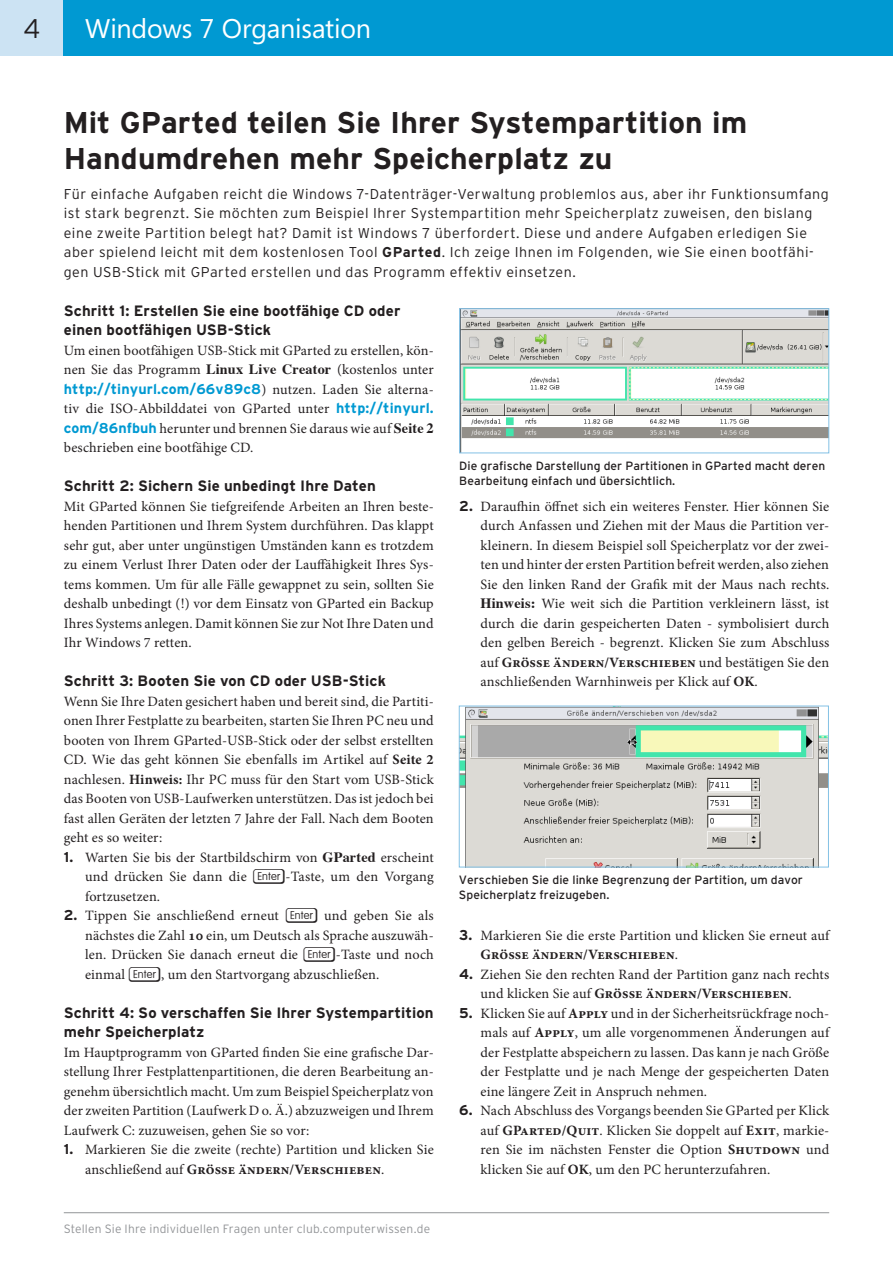
<style>
.page{position:relative;width:893px;height:1263px;background:#fff}
.page>*{position:absolute;margin:0;border:0;box-sizing:border-box;transform-origin:0 0}
.head_1{font:700 30px/36px "Interstate";letter-spacing:.005em;color:#231f20}
.Rubrik{font:27px "Segoe";letter-spacing:-.01em;color:#fff}
.Pagina{font:300 27px "Interstate";color:#231f20}
.Zwiti{font:700 15px/19.5px "Interstate";letter-spacing:.005em;color:#231f20}
.fließ_ohne{font:14.25px/19.5px "Minion Pro";letter-spacing:.01em;color:#231f20;text-align:justify}
.Vortext{font:300 14.25px/19.5px "Interstate";letter-spacing:.035em;color:#231f20}
.Bu{font:12px/15px "Interstate";letter-spacing:.005em;color:#231f20}
.t1{font:300 12px "Interstate";letter-spacing:.015em;color:#939598}
.s1{font-weight:700}
.s2{font-family:"Times";font-weight:700}
.s3{font-family:"Interstate";font-weight:700;color:#0099d2}
.s4{font-family:"Interstate";font-weight:700}
.s5{font-family:"Tastatur";font-size:15px}
</style>
<div class="page">
<div style="left:0;top:0;width:64px;height:55px;background:#cce3f3"></div>
<hr style="left:64px;top:1212px;width:765px;height:1px;background:#939598">
<div style="left:64px;top:0;width:829px;height:55px;background:#0099d2"></div>
<img style="left:461px;top:708px;width:366px;height:157px">
<div style="left:459px;top:706px;width:370px;height:161px;border:1px solid #83c1e5"></div>
<img style="left:461px;top:310px;width:366px;height:141px">
<div style="left:459px;top:308px;width:370px;height:145px;border:1px solid #83c1e5"></div>
<p class="Pagina" style="left:23px;top:14px;width:18px">4</p>
<p class="Rubrik" style="left:85px;top:13px;width:287px">Windows 7 Organisation</p>
<p class="head_1" style="left:64px;top:104px;width:685px">Mit GParted teilen Sie Ihrer Systempartition im<br>Handumdrehen mehr Speicherplatz zu</p>
<p class="Vortext" style="left:64px;top:184px;width:767px">Für einfache Aufgaben reicht die Windows 7-Datenträger-Verwaltung problemlos aus, aber ihr Funktionsumfang ist stark begrenzt. Sie möchten zum Beispiel Ihrer Systempartition mehr Speicherplatz zuweisen, den bislang eine zweite Partition belegt hat? Damit ist Windows 7 überfordert. Diese und andere Aufgaben erledigen Sie aber spielend leicht mit dem kostenlosen Tool <span class="s1">GParted</span>. Ich zeige Ihnen im Folgenden, wie Sie einen bootfähi&shy;gen USB-Stick mit GParted erstellen und das Programm effektiv einsetzen.</p>
<p class="Zwiti" style="left:64px;top:300px;width:338px">Schritt 1: Erstellen Sie eine bootfähige CD oder einen bootfähigen USB-Stick</p>
<p class="fließ_ohne" style="left:64px;top:340px;width:371px">Um einen bootfähigen USB-Stick mit GParted zu erstellen, kön&shy;nen Sie das Programm <span class="s2">Linux Live Creator</span> (kostenlos unter <span class="s3">http://tinyurl.com/66v89c8</span>) nutzen. Laden Sie alterna&shy;tiv die ISO-Abbilddatei von GParted unter <span class="s3">http://tinyurl. com/86nfbuh</span> herunter und brennen Sie daraus wie auf <span class="s2">Seite 2 </span>beschrieben eine bootfähige CD.</p>
<p class="Zwiti" style="left:64px;top:476px;width:314px">Schritt 2: Sichern Sie unbedingt Ihre Daten</p>
<p class="fließ_ohne" style="left:64px;top:496px;width:371px">Mit GParted können Sie tiefgreifende Arbeiten an Ihren beste&shy;henden Partitionen und Ihrem System durchführen. Das klappt sehr gut, aber unter ungünstigen Umständen kann es trotzdem zu einem Verlust Ihrer Daten oder der Lauffähigkeit Ihres Sys&shy;tems kommen. Um für alle Fälle gewappnet zu sein, sollten Sie deshalb unbedingt (!) vor dem Einsatz von GParted ein Backup Ihres Systems anlegen. Damit können Sie zur Not Ihre Daten und Ihr Windows 7 retten.</p>
<p class="Zwiti" style="left:64px;top:671px;width:324px">Schritt 3: Booten Sie von CD oder USB-Stick</p>
<p class="fließ_ohne" style="left:64px;top:691px;width:371px">Wenn Sie Ihre Daten gesichert haben und bereit sind, die Partiti&shy;onen Ihrer Festplatte zu bearbeiten, starten Sie Ihren PC neu und booten von Ihrem GParted-USB-Stick oder der selbst erstellten CD. Wie das geht können Sie ebenfalls im Artikel auf <span class="s1">Seite 2 </span>nachlesen. <span class="s1">Hinweis:</span> Ihr PC muss für den Start vom USB-Stick das Booten von USB-Laufwerken unterstützen. Das ist jedoch bei fast allen Geräten der letzten 7 Jahre der Fall. Nach dem Booten geht es so weiter:</p>
<p class="fließ_ohne" style="left:85px;top:847px;width:350px;text-indent:-21px"><span class="s4">1.</span> Warten Sie bis der Startbildschirm von <span class="s2">GParted</span> erscheint und drücken Sie dann die <span class="s5">M</span>-Taste, um den Vorgang fortzusetzen.</p>
<p class="fließ_ohne" style="left:85px;top:906px;width:350px;text-indent:-21px"><span class="s4">2.</span> Tippen Sie anschließend erneut <span class="s5">M</span> und geben Sie als nächstes die Zahl <span class="s1">10</span> ein, um Deutsch als Sprache auszuwäh&shy;len. Drücken Sie danach erneut die <span class="s5">M</span>-Taste und noch einmal <span class="s5">M</span>, um den Startvorgang abzuschließen.</p>
<p class="Zwiti" style="left:64px;top:1002px;width:371px">Schritt 4: So verschaffen Sie Ihrer Systempartition mehr Speicherplatz</p>
<p class="fließ_ohne" style="left:64px;top:1042px;width:371px">Im Hauptprogramm von GParted finden Sie eine grafische Dar&shy;stellung Ihrer Festplattenpartitionen, die deren Bearbeitung an&shy;genehm übersichtlich macht. Um zum Beispiel Speicherplatz von der zweiten Partition (Laufwerk D o. Ä.) abzuzweigen und Ihrem Laufwerk C: zuzuweisen, gehen Sie so vor:</p>
<p class="fließ_ohne" style="left:85px;top:1140px;width:350px;text-indent:-21px"><span class="s4">1.</span> Markieren Sie die zweite (rechte) Partition und klicken Sie anschließend auf <span class="s1">Grösse ändern/Verschieben</span>.</p>
<p class="t1" style="left:64px;top:1221px;width:368px">Stellen Sie Ihre individuellen Fragen unter club.computerwissen.de</p>
<p class="Bu" style="left:459px;top:458px;width:367px">Die grafische Darstellung der Partitionen in GParted macht deren<br>Bearbeitung einfach und übersichtlich.</p>
<p class="fließ_ohne" style="left:481px;top:496px;width:350px;text-indent:-21px"><span class="s4">2.</span> Daraufhin öffnet sich ein weiteres Fenster. Hier können Sie durch Anfassen und Ziehen mit der Maus die Partition ver&shy;kleinern. In diesem Beispiel soll Speicherplatz vor der zwei&shy;ten und hinter der ersten Partition befreit werden, also ziehen Sie den linken Rand der Grafik mit der Maus nach rechts.<br><span class="s2">Hinweis:</span> Wie weit sich die Partition verkleinern lässt, ist durch die darin gespeicherten Daten - symbolisiert durch den gelben Bereich - begrenzt. Klicken Sie zum Abschluss auf <span class="s1">Grösse ändern/Verschieben</span> und bestätigen Sie den anschließenden Warnhinweis per Klick auf <span class="s1">OK</span>.</p>
<p class="Bu" style="left:459px;top:872px;width:346px">Verschieben Sie die linke Begrenzung der Partition, um davor<br>Speicherplatz freizugeben.</p>
<p class="fließ_ohne" style="left:481px;top:925px;width:350px;text-indent:-21px"><span class="s4">3.</span> Markieren Sie die erste Partition und klicken Sie erneut auf<br><span class="s1">Grösse ändern/Verschieben</span>.</p>
<p class="fließ_ohne" style="left:481px;top:964px;width:350px;text-indent:-21px"><span class="s4">4.</span> Ziehen Sie den rechten Rand der Partition ganz nach rechts und klicken Sie auf <span class="s1">Grösse ändern/Verschieben</span>.</p>
<p class="fließ_ohne" style="left:481px;top:1003px;width:350px;text-indent:-21px"><span class="s4">5.</span> Klicken Sie auf <span class="s1">Apply</span> und in der Sicherheitsrückfrage noch&shy;mals auf <span class="s1">Apply</span>, um alle vorgenommenen Änderungen auf der Festplatte abspeichern zu lassen. Das kann je nach Größe der Festplatte und je nach Menge der gespeicherten Daten eine längere Zeit in Anspruch nehmen.</p>
<p class="fließ_ohne" style="left:481px;top:1101px;width:350px;text-indent:-21px"><span class="s4">6.</span> Nach Abschluss des Vorgangs beenden Sie GParted per Klick auf <span class="s1">GParted/Quit</span>. Klicken Sie doppelt auf <span class="s1">Exit</span>, markie&shy;ren Sie im nächsten Fenster die Option <span class="s1">Shutdown</span> und klicken Sie auf <span class="s1">OK</span>, um den PC herunterzufahren.</p>
</div>
